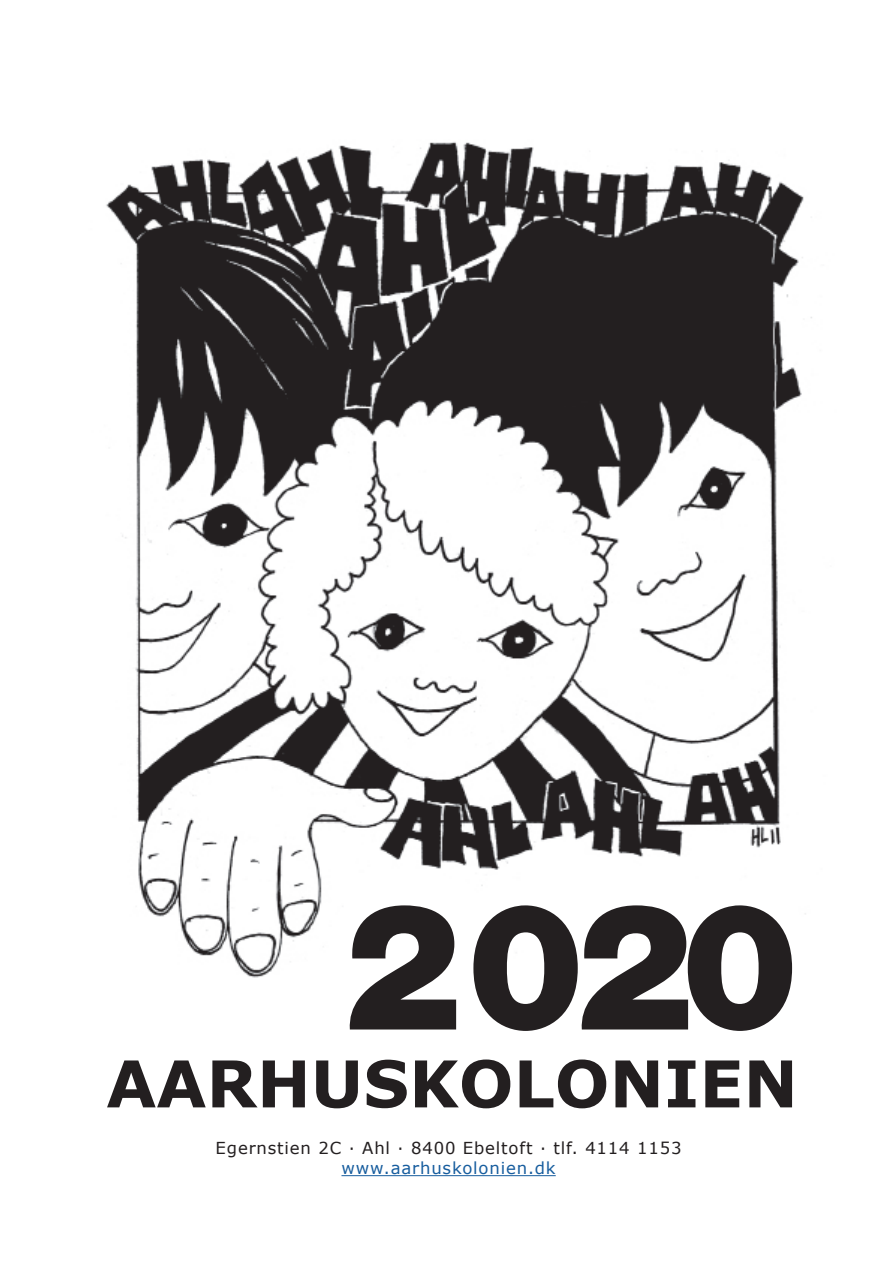
<style>
.page{position:relative;width:893px;height:1263px;background:#fff}
.page>*{position:absolute;margin:0;border:0;box-sizing:border-box;transform-origin:0 0}
.t1{font:900 176.25px "Helvetica Neue LT Pro";color:#231f20}
.t2{font:700 64.5px "Verdana";color:#231f20}
.t3{font:16.5px "Verdana";letter-spacing:.05em;color:#231f20}
.t4{font:16.5px "Verdana";letter-spacing:.05em;color:#175d9e}
</style>
<div class="page">
<hr style="left:341px;top:1175px;width:215px;height:1px;background:#175d9e">
<img style="left:106px;top:142px;width:706px;height:836px">
<h1 class="t1" style="left:344px;top:861px;width:457px">2020</h1>
<h2 class="t2" style="left:106px;top:1042px;width:693px">AARHUSKOLONIEN</h2>
<p class="t3" style="left:216px;top:1138px;width:468px">Egernstien 2C · Ahl · 8400 Ebeltoft · tlf. 4114 1153</p>
<p class="t4" style="left:341px;top:1158px;width:216px">www.aarhuskolonien.dk</p>
</div>
